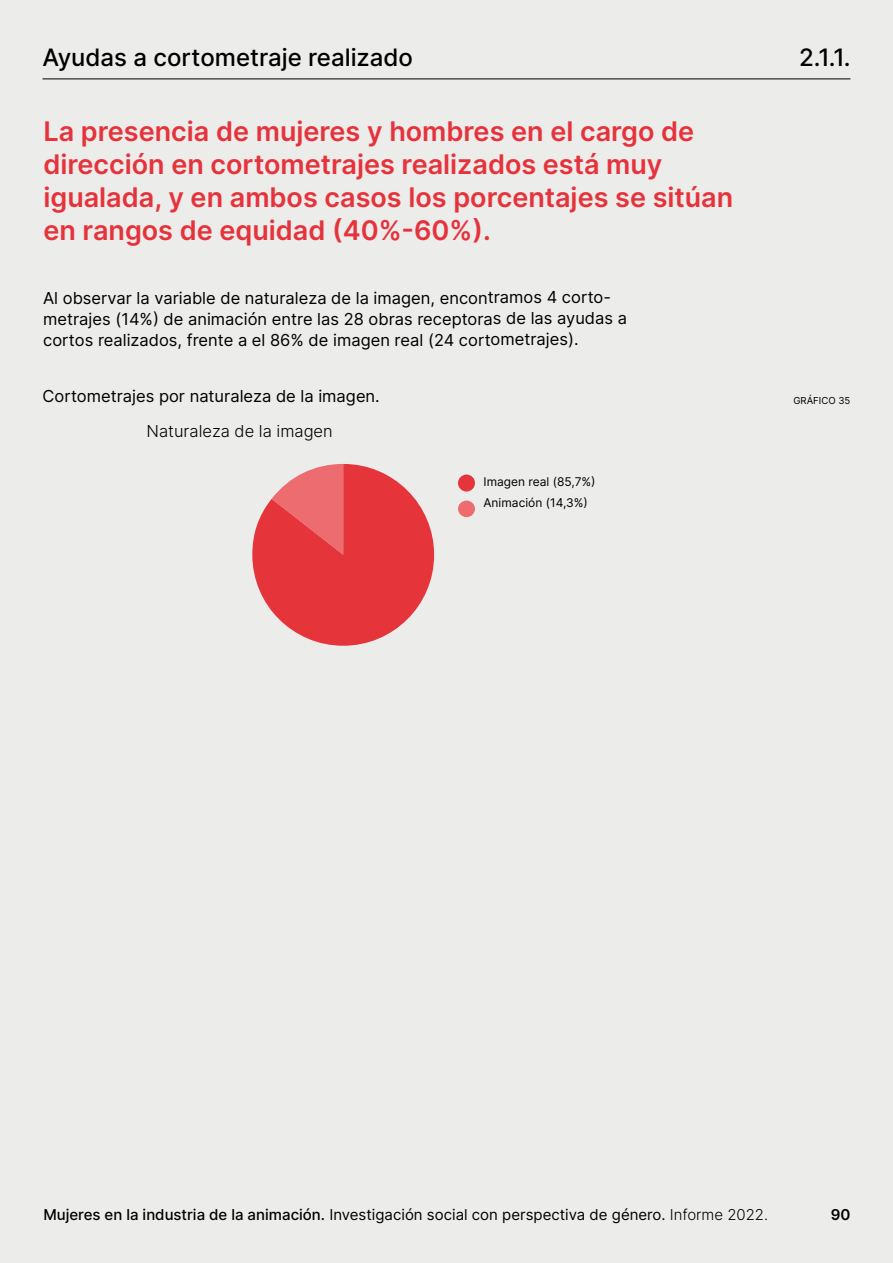
<style>
.page{position:relative;width:893px;height:1263px;background:#ececeb}
.page>*{position:absolute;margin:0;border:0;box-sizing:border-box;transform-origin:0 0}
.t1{font:600 27px/33px "Inter";color:#e6333b}
.t2{font:500 24px "Inter";color:#000}
.t3{font:16.5px/21px "Inter";color:#000}
.t4{font:300 16.5px "Inter";color:#000}
.t5{font:15px "Inter";color:#000}
.t6{font:600 15px "Inter";color:#000}
.t7{font:12px/21px "Inter";color:#000}
.t8{font:9.6px "Inter";color:#000}
.s1{font-weight:500}
.s2{font-weight:300}
</style>
<div class="page">
<hr style="left:43px;top:79px;width:807px;height:1px;background:#000">
<div style="left:458px;top:501px;width:17px;height:16px;background:#ed6c70;border-radius:50%"></div>
<div style="left:458px;top:474px;width:17px;height:17px;background:#e6343b;border-radius:50%"></div>
<svg style="left:252px;top:464px;width:182px;height:182px"></svg>
<h2 class="t2" style="left:43px;top:39px;width:372px">Ayudas a cortometraje realizado</h2>
<h2 class="t2" style="left:799px;top:39px;width:53px">2.1.1.</h2>
<h1 class="t1" style="left:43px;top:114px;width:691px">La presencia de mujeres y hombres en el cargo de dirección en cortometrajes realizados está muy igualada, y en ambos casos los porcentajes se sitúan en rangos de equidad (40%-60%).</h1>
<p class="t3" style="left:43px;top:287px;width:585px">Al observar la variable de naturaleza de la imagen, encontramos 4 corto&shy;metrajes (14%) de animación entre las 28 obras receptoras de las ayudas a cortos realizados, frente a el 86% de imagen real (24 cortometrajes).</p>
<p class="t3" style="left:43px;top:385px;width:339px">Cortometrajes por naturaleza de la imagen.</p>
<p class="t8" style="left:793px;top:394px;width:58px">GRÁFICO 35</p>
<p class="t4" style="left:146px;top:419px;width:188px">Naturaleza de la imagen</p>
<p class="t7" style="left:483px;top:471px;width:114px">Imagen real (85,7%)<br>Animación (14,3%)</p>
<p class="t5" style="left:43px;top:1204px;width:726px"><span class="s1">Mujeres en la industria de la animación.</span> Investigación social con perspectiva de género. <span class="s2">Informe 2022.</span></p>
<p class="t6" style="left:831px;top:1204px;width:21px">90</p>
</div>
